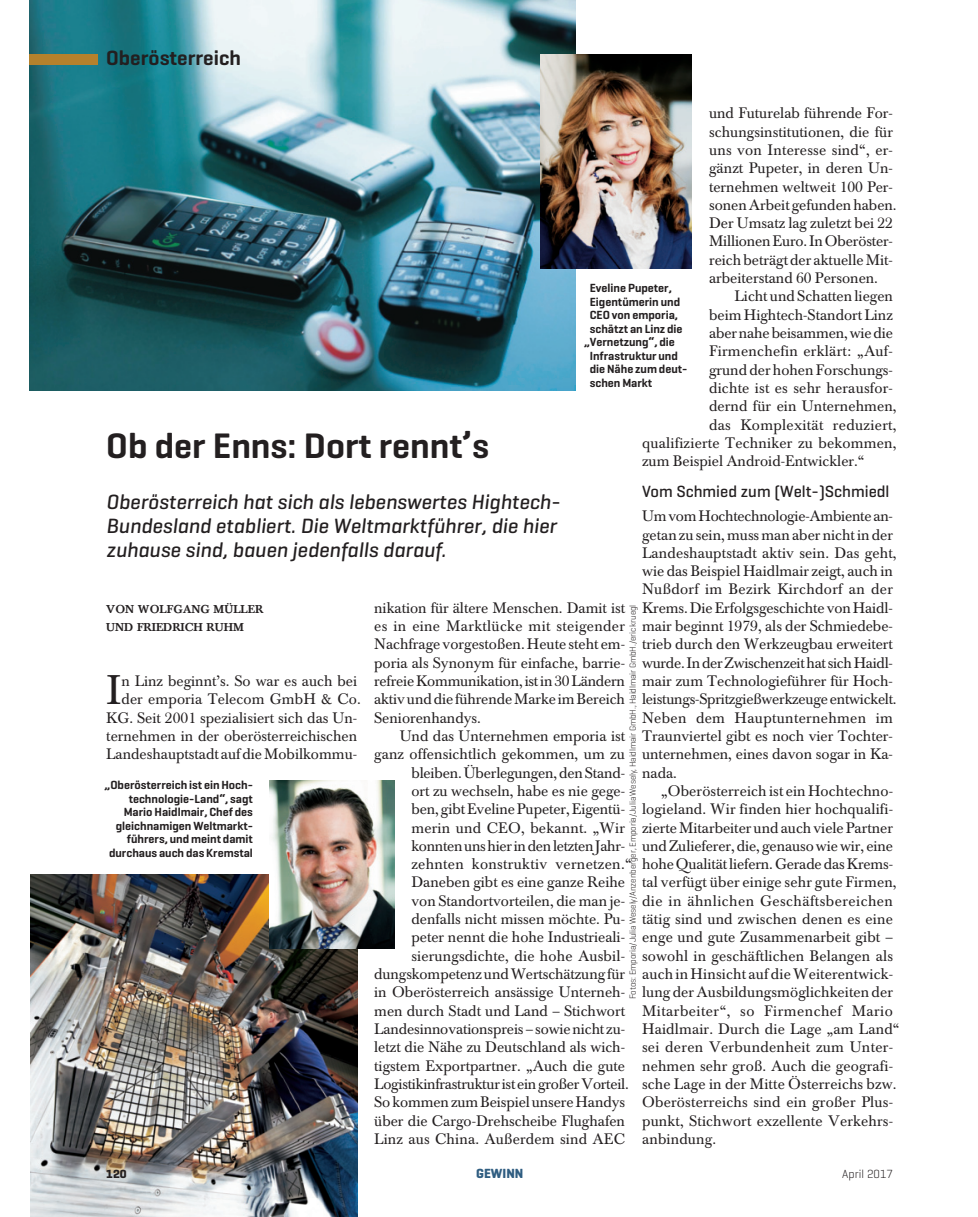
<style>
.page{position:relative;width:978px;height:1217px;background:#fff}
.page>*{position:absolute;margin:0;border:0;box-sizing:border-box;transform-origin:0 0}
.t1{font:40.95px "Baskerville BE";color:#231f20}
.t2{font:600 36px "Geogrotesque";color:#231f20}
.t3{font:italic 500 21px/24px "Geogrotesque";color:#231f20}
.t4{font:600 21px "Geogrotesque";color:#231f20}
.t5{font:500 16.5px "Geogrotesque";color:#231f20}
.t6{font:15px/18.3px "Baskerville BE";color:#231f20}
.t7{font:15px "Baskerville BE";letter-spacing:.02em;color:#231f20}
.t8{font:15px "Baskerville BE";letter-spacing:-.02em;color:#231f20}
.t9{font:700 13.5px "Geogrotesque";color:#2f5d81}
.t10{font:600 12px/13.5px "Geogrotesque";color:#231f20;text-align:right}
.t11{font:300 12px "Geogrotesque";color:#231f20}
.t12{font:700 12px "Geogrotesque";color:#231f20}
.t13{font:500 11.25px/18.3px "Baskerville BE";color:#231f20}
.t14{font:300 9px "Geogrotesque";letter-spacing:-.015em;color:#231f20}
</style>
<div class="page">
<img style="left:30px;top:0;width:545px;height:390px">
<img style="left:540px;top:54px;width:151px;height:214px">
<div style="left:30px;top:54px;width:68px;height:11px;background:#b5812c"></div>
<img style="left:31px;top:874px;width:326px;height:342px">
<img style="left:269px;top:780px;width:126px;height:168px">
<h3 class="t4" style="left:106px;top:50px;width:136px">Oberösterreich</h3>
<p class="t6" style="left:709px;top:106px;width:189px">und Futurelab führende For&shy;schungsinstitutionen, die für uns von Interesse sind“, er&shy;gänzt Pupeter, in deren Un&shy;ternehmen weltweit 100 Per&shy;sonen Arbeit gefunden haben.<br>Der Umsatz lag zuletzt bei 22<br>Millionen Euro. In Oberöster&shy;reich beträgt der aktuelle Mit&shy;arbeiterstand 60 Personen.</p>
<p class="t6" style="left:735px;top:289px;width:160px">Licht und Schatten liegen</p>
<p class="t6" style="left:709px;top:307px;width:185px">beim Hightech-Standort Linz</p>
<p class="t6" style="left:709px;top:325px;width:185px">aber nahe beisammen, wie die</p>
<p class="t7" style="left:709px;top:345px;width:185px">Firmenchefin erklärt: „Auf-</p>
<p class="t6" style="left:709px;top:362px;width:185px">grund der hohen Forschungs-</p>
<p class="t6" style="left:709px;top:380px;width:185px">dichte ist es sehr herausfor-</p>
<p class="t6" style="left:709px;top:398px;width:189px">dernd für ein Unternehmen,</p>
<p class="t7" style="left:709px;top:418px;width:189px">das Komplexität reduziert,</p>
<p class="t6" style="left:642px;top:435px;width:256px">qualifizierte Techniker zu bekommen,</p>
<p class="t6" style="left:642px;top:453px;width:224px">zum Beispiel Android-Entwickler.“</p>
<p class="t5" style="left:642px;top:481px;width:249px">Vom Schmied zum (Welt-)Schmiedl</p>
<p class="t6" style="left:642px;top:508px;width:256px">Um vom Hochtechnologie-Ambiente an&shy;getan zu sein, muss man aber nicht in der Landeshauptstadt aktiv sein. Das geht, wie das Beispiel Haidlmair zeigt, auch in Nußdorf im Bezirk Kirchdorf an der Krems. Die Erfolgsgeschichte von Haidl&shy;mair beginnt 1979, als der Schmiedebe&shy;trieb durch den Werkzeugbau erweitert wurde. In der Zwischenzeit hat sich Haidl&shy;mair zum Technologieführer für Hoch&shy;leistungs-Spritzgießwerkzeuge entwickelt.<br>Neben dem Hauptunternehmen im Traunviertel gibt es noch vier Tochter&shy;unternehmen, eines davon sogar in Ka&shy;nada.</p>
<p class="t6" style="left:642px;top:783px;width:259px;text-indent:19px">„Oberösterreich ist ein Hochtechno&shy;logieland. Wir finden hier hochqualifi&shy;zierte Mitarbeiter und auch viele Partner und Zulieferer, die, genauso wie wir, eine hohe Qualität liefern. Gerade das Krems - tal verfügt über einige sehr gute Firmen, die in ähnlichen Geschäftsbereichen tätig sind und zwischen denen es eine enge und gute Zusammenarbeit gibt – sowohl in geschäftlichen Belangen als auch in Hinsicht auf die Weiterentwick&shy;lung der Ausbildungsmöglichkeiten der Mitarbeiter“, so Firmenchef Mario Haidlmair. Durch die Lage „am Land“ sei deren Verbundenheit zum Unter&shy;nehmen sehr groß. Auch die geografi&shy;sche Lage in der Mitte Österreichs bzw.<br>Oberösterreichs sind ein großer Plus&shy;punkt, Stichwort exzellente Verkehrs&shy;anbindung.</p>
<p class="t10" style="left:590px;top:282px;width:84px">Eveline Pupeter,</p>
<p class="t10" style="left:590px;top:296px;width:92px">Eigentümerin und</p>
<p class="t10" style="left:590px;top:309px;width:90px">CEO von emporia,</p>
<p class="t10" style="left:590px;top:323px;width:94px">schätzt an Linz die</p>
<p class="t10" style="left:584px;top:336px;width:92px">„Vernetzung“, die</p>
<p class="t10" style="left:590px;top:350px;width:90px">Infrastruktur und</p>
<p class="t10" style="left:590px;top:363px;width:99px">die Nähe zum deut-</p>
<p class="t10" style="left:590px;top:377px;width:64px">schen Markt</p>
<h2 class="t2" style="left:106px;top:432px;width:384px">Ob der Enns: Dort rennt’s</h2>
<h3 class="t3" style="left:106px;top:492px;width:455px">Oberösterreich hat sich als lebenswertes High tech-<br>Bundesland etabliert. Die Weltmarktführer, die hier zuhause sind, bauen jedenfalls darauf.</h3>
<p class="t6" style="left:374px;top:600px;width:252px;text-align:justify">nikation für ältere Menschen. Damit ist es in eine Marktlücke mit steigender Nachfrage vorgestoßen. Heute steht em&shy;poria als Synonym für einfache, barrie&shy;refreie Kommunikation, ist in 30 Ländern aktiv und die führende Marke im Bereich Seniorenhandys.</p>
<p class="t6" style="left:400px;top:728px;width:227px">Und das Unternehmen emporia ist</p>
<p class="t6" style="left:374px;top:746px;width:252px">ganz offensichtlich gekommen, um zu</p>
<p class="t6" style="left:411px;top:764px;width:215px">bleiben. Überlegungen, den Stand -</p>
<p class="t6" style="left:411px;top:783px;width:215px">ort zu wechseln, habe es nie gege-</p>
<p class="t6" style="left:411px;top:801px;width:215px">ben, gibt Eveline Pupeter, Eigentü-</p>
<p class="t6" style="left:411px;top:819px;width:215px">merin und CEO, bekannt. „Wir</p>
<p class="t8" style="left:411px;top:839px;width:215px">konnten uns hier in den letzten Jahr-</p>
<p class="t7" style="left:411px;top:857px;width:222px">zehnten konstruktiv vernetzen.“</p>
<p class="t6" style="left:411px;top:874px;width:215px">Daneben gibt es eine ganze Reihe</p>
<p class="t6" style="left:411px;top:892px;width:215px">von Standortvorteilen, die man je-</p>
<p class="t6" style="left:411px;top:911px;width:215px">denfalls nicht missen möchte. Pu-</p>
<p class="t6" style="left:411px;top:929px;width:215px">peter nennt die hohe Industrieali-</p>
<p class="t6" style="left:411px;top:947px;width:215px">sierungsdichte, die hohe Ausbil-</p>
<p class="t6" style="left:374px;top:966px;width:252px">dungskompetenz und Wertschätzung für</p>
<p class="t6" style="left:374px;top:984px;width:252px">in Oberösterreich ansässige Unterneh-</p>
<p class="t6" style="left:374px;top:1002px;width:252px">men durch Stadt und Land – Stichwort</p>
<p class="t6" style="left:374px;top:1021px;width:252px">Landesinnovationspreis – sowie nicht zu-</p>
<p class="t6" style="left:374px;top:1039px;width:252px">letzt die Nähe zu Deutschland als wich-</p>
<p class="t6" style="left:374px;top:1057px;width:252px">tigstem Exportpartner. „Auch die gute</p>
<p class="t6" style="left:374px;top:1075px;width:256px">Logistikinfrastruktur ist ein großer Vorteil.</p>
<p class="t6" style="left:374px;top:1094px;width:252px">So kommen zum Beispiel unsere Handys</p>
<p class="t6" style="left:374px;top:1112px;width:252px">über die Cargo-Drehscheibe Flughafen</p>
<p class="t6" style="left:374px;top:1130px;width:252px">Linz aus China. Außerdem sind AEC</p>
<p class="t13" style="left:106px;top:600px;width:159px">VON WOLFGANG MÜLLER<br>UND FRIEDRICH RUHM</p>
<p class="t14" style="left:629px;top:998px;width:396px;rotate:-90deg">Fotos: Emporia/Julia Wesely/Anzenberger, Emporia/Julia Wesely, Haidlmair GmbH., Haidlmair GmbH./eric kruegl</p>
<p class="t6" style="left:106px;top:673px;width:256px;text-align:right">n Linz beginnt’s. So war es auch bei der emporia Telecom GmbH &amp; Co.<br>KG. Seit 2001 spezialisiert sich das Un&shy;ternehmen in der oberösterreichischen Landeshauptstadt auf die Mobilkommu-</p>
<h1 class="t1" style="left:106px;top:674px;width:17px">I</h1>
<p class="t10" style="left:105px;top:779px;width:150px">„Oberösterreich ist ein Hoch&shy;technologie-Land“, sagt<br>Mario Haidlmair, Chef des gleichnamigen Weltmarkt&shy;führers, und meint damit durchaus auch das Kremstal</p>
<p class="t12" style="left:106px;top:1166px;width:22px">120</p>
<p class="t9" style="left:476px;top:1165px;width:49px">GEWINN</p>
<p class="t11" style="left:842px;top:1169px;width:52px">April 2017</p>
</div>
